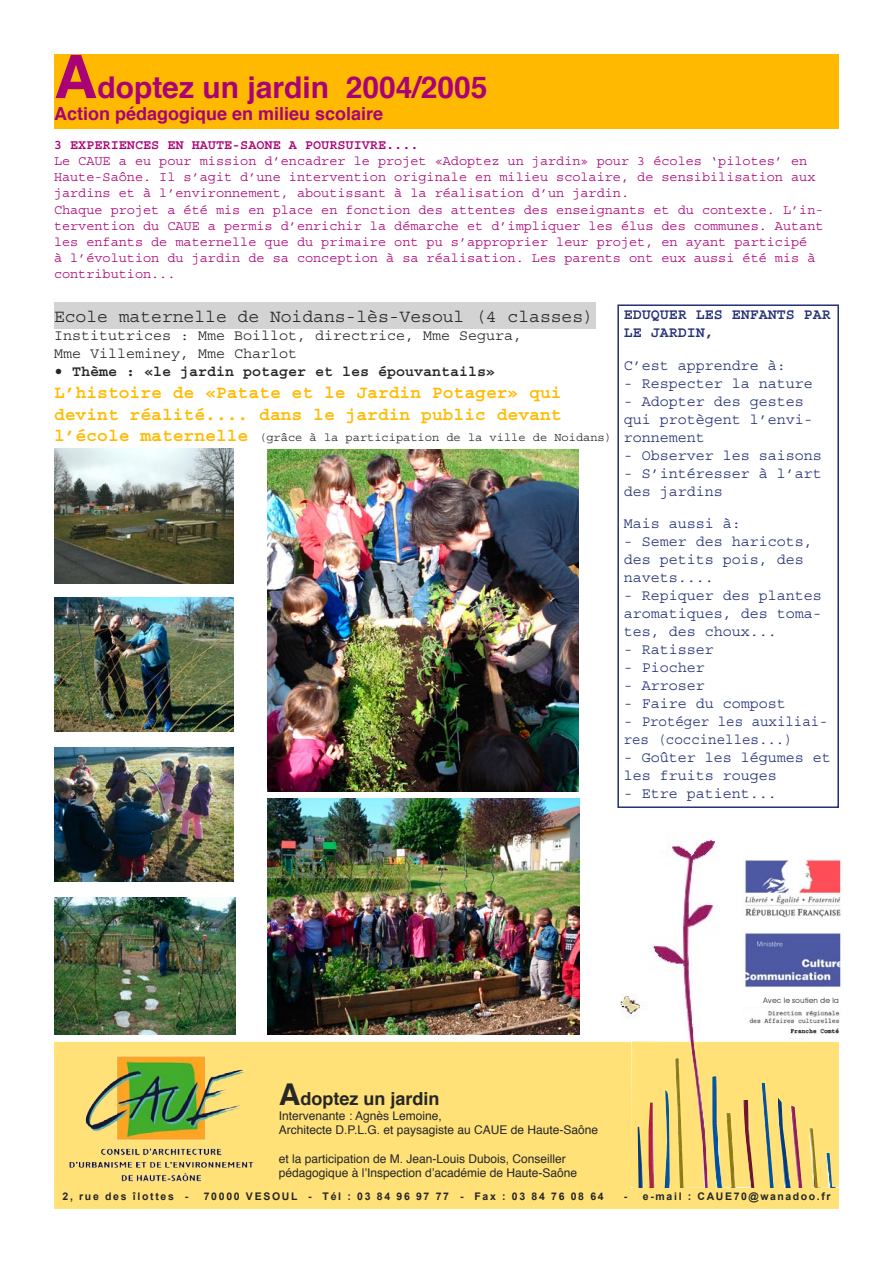
<style>
.page{position:relative;width:893px;height:1263px;background:#fff}
.page>*{position:absolute;margin:0;border:0;box-sizing:border-box;transform-origin:0 0}
.t1{font:700 30px "Helvetica";color:#a90276}
.t2{font:700 18px "Courier";color:#ffba00}
.t3{font:18px "Courier";color:#262628}
.t4{font:700 18px "Helvetica";color:#a90276}
.t5{font:700 18px "Helvetica";color:#262628}
.t6{font:15px/18px "Courier";color:#243076}
.t7{font:15px "Courier";color:#262628}
.t8{font:700 15px "Courier";color:#262628}
.t9{font:700 15px/18px "Courier";color:#243076}
.t10{font:13.5px/16.2px "Courier";color:#a90276}
.t11{font:700 13.5px "Courier";color:#a90276}
.t12{font:12px "Helvetica";color:#262628}
.t13{font:12px "Courier";color:#262628}
.t14{font:700 10.5px "Arial";letter-spacing:.16em;color:#262628}
.t15{font:7.5px "Avant Garde";color:#262628}
.s1{font-size:60px}
.s2{font-weight:700;font-size:18px;color:#ffba00}
.s3{font-size:30px}
</style>
<div class="page">
<div style="left:55px;top:1042px;width:783px;height:166px;background:#ffe178"></div>
<div style="left:54px;top:1042px;width:785px;height:167px;border:2px solid #ffe477"></div>
<img style="left:649px;top:839px;width:146px;height:202px">
<div style="left:617px;top:304px;width:222px;height:504px;border:2px solid #243076"></div>
<div style="left:54px;top:54px;width:785px;height:75px;background:#ffba00"></div>
<img style="left:54px;top:597px;width:180px;height:135px">
<img style="left:54px;top:747px;width:180px;height:135px">
<img style="left:268px;top:798px;width:312px;height:236px">
<img style="left:54px;top:898px;width:181px;height:136px">
<img style="left:54px;top:449px;width:180px;height:135px">
<img style="left:268px;top:449px;width:311px;height:342px">
<div style="left:54px;top:303px;width:541px;height:26px;background:#d3d3d4"></div>
<img style="left:69px;top:1056px;width:185px;height:126px">
<svg style="left:630px;top:1041px;width:209px;height:150px"></svg>
<img style="left:620px;top:986px;width:30px;height:40px">
<img style="left:742px;top:1007px;width:101px;height:30px">
<img style="left:742px;top:859px;width:100px;height:128px">
<p class="t1" style="left:54px;top:67px;width:435px"><span class="s1">A</span>doptez un jardin 2004/2005</p>
<p class="t4" style="left:54px;top:101px;width:331px">Action pédagogique en milieu scolaire</p>
<p class="t11" style="left:54px;top:138px;width:366px">3 EXPERIENCES EN HAUTE-SAONE A POURSUIVRE....</p>
<p class="t10" style="left:54px;top:153px;width:763px">Le CAUE a eu pour mission d’encadrer le projet «Adoptez un jardin» pour 3 écoles ‘pilotes’ en<br>Haute-Saône. Il s’agit d’une intervention originale en milieu scolaire, de sensibilisation aux jardins et à l’environnement, aboutissant à la réalisation d’un jardin.</p>
<p class="t10" style="left:54px;top:202px;width:771px">Chaque projet a été mis en place en fonction des attentes des enseignants et du contexte. L’in&shy;tervention du CAUE a permis d’enrichir la démarche et d’impliquer les élus des communes. Autant les enfants de maternelle que du primaire ont pu s’approprier leur projet, en ayant participé<br>à l’évolution du jardin de sa conception à sa réalisation. Les parents ont eux aussi été mis à contribution...</p>
<p class="t9" style="left:624px;top:306px;width:209px">EDUQUER LES ENFANTS PAR<br>LE JARDIN,</p>
<p class="t6" style="left:624px;top:356px;width:164px">C’est apprendre à:</p>
<p class="t6" style="left:624px;top:374px;width:191px">- Respecter la nature</p>
<p class="t6" style="left:624px;top:392px;width:190px">- Adopter des gestes qui protègent l’envi&shy;ronnement</p>
<p class="t6" style="left:624px;top:446px;width:200px">- Observer les saisons</p>
<p class="t6" style="left:624px;top:464px;width:200px">- S’intéresser à l’art des jardins</p>
<p class="t6" style="left:624px;top:515px;width:118px">Mais aussi à:</p>
<p class="t6" style="left:624px;top:533px;width:191px">- Semer des haricots, des petits pois, des navets....</p>
<p class="t6" style="left:624px;top:587px;width:200px;text-align:justify">- Repiquer des plantes aromatiques, des toma&shy;tes, des choux...</p>
<p class="t6" style="left:624px;top:641px;width:91px">- Ratisser</p>
<p class="t6" style="left:624px;top:659px;width:82px">- Piocher</p>
<p class="t6" style="left:624px;top:677px;width:82px">- Arroser</p>
<p class="t6" style="left:624px;top:695px;width:164px">- Faire du compost</p>
<p class="t6" style="left:624px;top:713px;width:206px">- Protéger les auxiliai&shy;res (coccinelles...)</p>
<p class="t6" style="left:624px;top:749px;width:209px">- Goûter les légumes et les fruits rouges</p>
<p class="t6" style="left:624px;top:785px;width:154px">- Etre patient...</p>
<p class="t3" style="left:54px;top:308px;width:542px">Ecole maternelle de Noidans-lès-Vesoul (4 classes)</p>
<p class="t7" style="left:54px;top:328px;width:470px">Institutrices : Mme Boillot, directrice, Mme Segura,</p>
<p class="t7" style="left:54px;top:346px;width:245px">Mme Villeminey, Mme Charlot</p>
<p class="t8" style="left:54px;top:364px;width:443px">• Thème : «le jardin potager et les épouvantails»</p>
<p class="t2" style="left:54px;top:383px;width:509px">L’histoire de «Patate et le Jardin Potager» qui</p>
<p class="t2" style="left:54px;top:405px;width:509px">devint réalité.... dans le jardin public devant</p>
<p class="t13" style="left:54px;top:431px;width:559px"><span class="s2">l’école maternelle</span> (grâce à la participation de la ville de Noidans)</p>
<p class="t5" style="left:279px;top:1086px;width:162px"><span class="s3">A</span>doptez un jardin</p>
<p class="t12" style="left:279px;top:1107px;width:164px">Intervenante : Agnès Lemoine,</p>
<p class="t12" style="left:279px;top:1122px;width:321px">Architecte D.P.L.G. et paysagiste au CAUE de Haute-Saône</p>
<p class="t12" style="left:279px;top:1150px;width:288px">et la participation de M. Jean-Louis Dubois, Conseiller</p>
<p class="t12" style="left:279px;top:1165px;width:300px">pédagogique à l’Inspection d’académie de Haute-Saône</p>
<p class="t15" style="left:763px;top:996px;width:78px">Avec le soutien de la</p>
<p class="t14" style="left:63px;top:1190px;width:127px">2, rue des îlottes -</p>
<p class="t14" style="left:204px;top:1190px;width:401px">70000 VESOUL - Tél : 03 84 96 97 77 - Fax : 03 84 76 08 64</p>
<p class="t14" style="left:624px;top:1190px;width:208px">- e-mail : CAUE70@wanadoo.fr</p>
</div>
